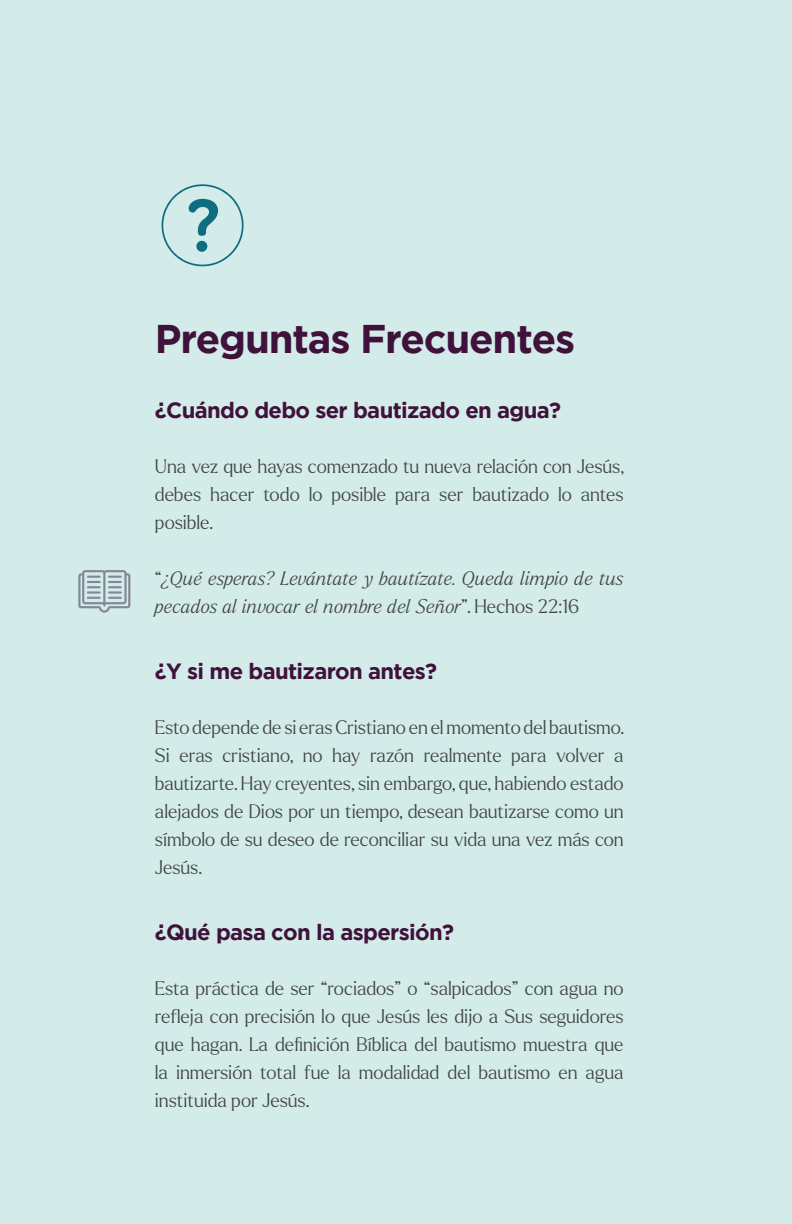
<style>
.page{position:relative;width:792px;height:1224px;background:#d3ece9}
.page>*{position:absolute;margin:0;border:0;box-sizing:border-box;transform-origin:0 0}
.t1{font:700 40px "Gotham";letter-spacing:-.03em;color:#40123b}
.t2{font:700 22px "Gotham";letter-spacing:-.03em;color:#40123b}
.t3{font:300 19px/28px "Larken";color:#414446;text-align:justify}
.t4{font:italic 300 19px/28px "Larken";letter-spacing:-.005em;color:#414446}
.s1{font-style:normal}
</style>
<div class="page">
<svg style="left:162px;top:184px;width:82px;height:82px"></svg>
<div style="left:196px;top:241px;width:11px;height:11px;background:#0f6d80;border-radius:50%"></div>
<svg style="left:78px;top:570px;width:52px;height:43px"></svg>
<p class="t1" style="left:155px;top:315px;width:422px">Preguntas Frecuentes</p>
<p class="t2" style="left:155px;top:397px;width:408px">¿Cuándo debo ser bautizado en agua?</p>
<p class="t3" style="left:155px;top:451px;width:471px">Una vez que hayas comenzado tu nueva relación con Jesús, debes hacer todo lo posible para ser bautizado lo antes posible.</p>
<p class="t4" style="left:155px;top:564px;width:470px"><span class="s1">“</span>¿Qué esperas? Levántate y bautízate. Queda limpio de tus pecados al invocar el nombre del Señor<span class="s1">”. Hechos 22:16</span></p>
<p class="t2" style="left:155px;top:658px;width:284px">¿Y si me bautizaron antes?</p>
<p class="t3" style="left:155px;top:712px;width:471px">Esto depende de si eras Cristiano en el momento del bautismo.<br>Si eras cristiano, no hay razón realmente para volver a bautizarte. Hay creyentes, sin embargo, que, habiendo estado alejados de Dios por un tiempo, desean bautizarse como un símbolo de su deseo de reconciliar su vida una vez más con Jesús.</p>
<p class="t2" style="left:155px;top:919px;width:301px">¿Qué pasa con la aspersión?</p>
<p class="t3" style="left:155px;top:973px;width:470px">Esta práctica de ser “rociados” o “salpicados” con agua no refleja con precisión lo que Jesús les dijo a Sus seguidores que hagan. La definición Bíblica del bautismo muestra que la inmersión total fue la modalidad del bautismo en agua instituida por Jesús.</p>
</div>
